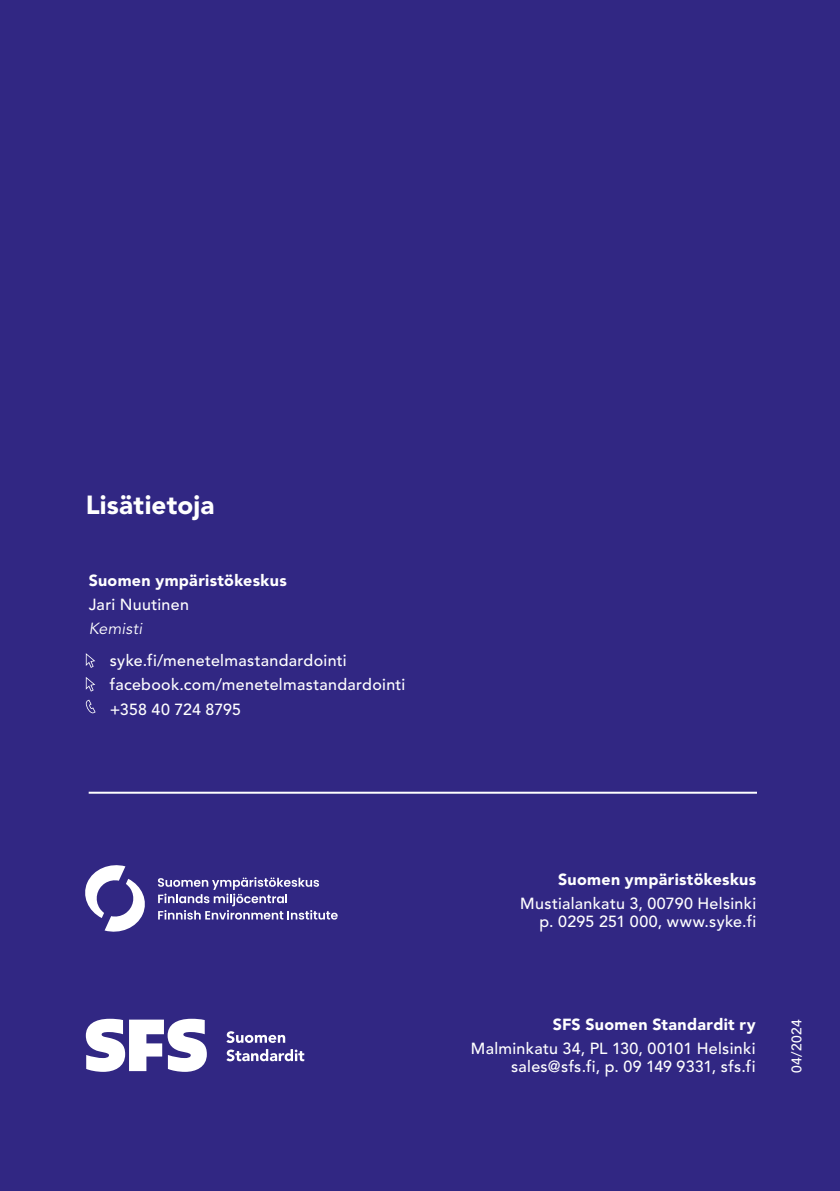
<style>
.page{position:relative;width:840px;height:1191px;background:#fff}
.page>*{position:absolute;margin:0;border:0;box-sizing:border-box;transform-origin:0 0}
.t1{font:900 26px "Avenir LT Pro";letter-spacing:.01em;color:#fff}
.t2{font:500 16px/18px "Avenir LT Pro";letter-spacing:.02em;color:#fff;text-align:right}
.t3{font:900 16px "Avenir LT Pro";letter-spacing:.02em;color:#fff}
.t4{font:italic 16px "Avenir LT Pro";letter-spacing:.01em;color:#fff}
.t5{font:500 13.8px "Avenir LT Pro";letter-spacing:.02em;color:#fff}
</style>
<div class="page">
<div style="left:0;top:0;width:839px;height:1191px;background:#312783"></div>
<svg style="left:86px;top:1018px;width:121px;height:53px"></svg>
<svg style="left:226px;top:1049px;width:78px;height:12px"></svg>
<svg style="left:226px;top:1031px;width:59px;height:12px"></svg>
<svg style="left:158px;top:877px;width:179px;height:42px"></svg>
<svg style="left:85px;top:865px;width:60px;height:67px"></svg>
<svg style="left:86px;top:653px;width:9px;height:15px"></svg>
<svg style="left:86px;top:677px;width:9px;height:14px"></svg>
<svg style="left:86px;top:699px;width:10px;height:14px"></svg>
<hr style="left:89px;top:791px;width:667px;height:2px;background:#fff">
<h1 class="t1" style="left:86px;top:489px;width:130px">Lisätietoja</h1>
<p class="t3" style="left:89px;top:571px;width:199px">Suomen ympäristökeskus</p>
<p class="t2" style="left:89px;top:596px;width:102px">Jari Nuutinen</p>
<p class="t4" style="left:89px;top:618px;width:55px">Kemisti</p>
<p class="t2" style="left:110px;top:649px;width:297px;line-height:23.6px;text-align:left">syke.fi/menetelmastandardointi facebook.com/menetelmastandardointi</p>
<p class="t2" style="left:110px;top:701px;width:133px">+358 40 724 8795</p>
<p class="t3" style="left:558px;top:870px;width:199px">Suomen ympäristökeskus</p>
<p class="t2" style="left:520px;top:895px;width:237px">Mustialankatu 3, 00790 Helsinki p. 0295 251 000, www.syke.fi</p>
<p class="t3" style="left:552px;top:1015px;width:204px">SFS Suomen Standardit ry</p>
<p class="t2" style="left:470px;top:1039px;width:286px">Malminkatu 34, PL 130, 00101 Helsinki sales@sfs.fi, p. 09 149 9331, sfs.fi</p>
<p class="t5" style="left:788px;top:1072px;width:55px;rotate:-90deg">04/2024</p>
</div>
